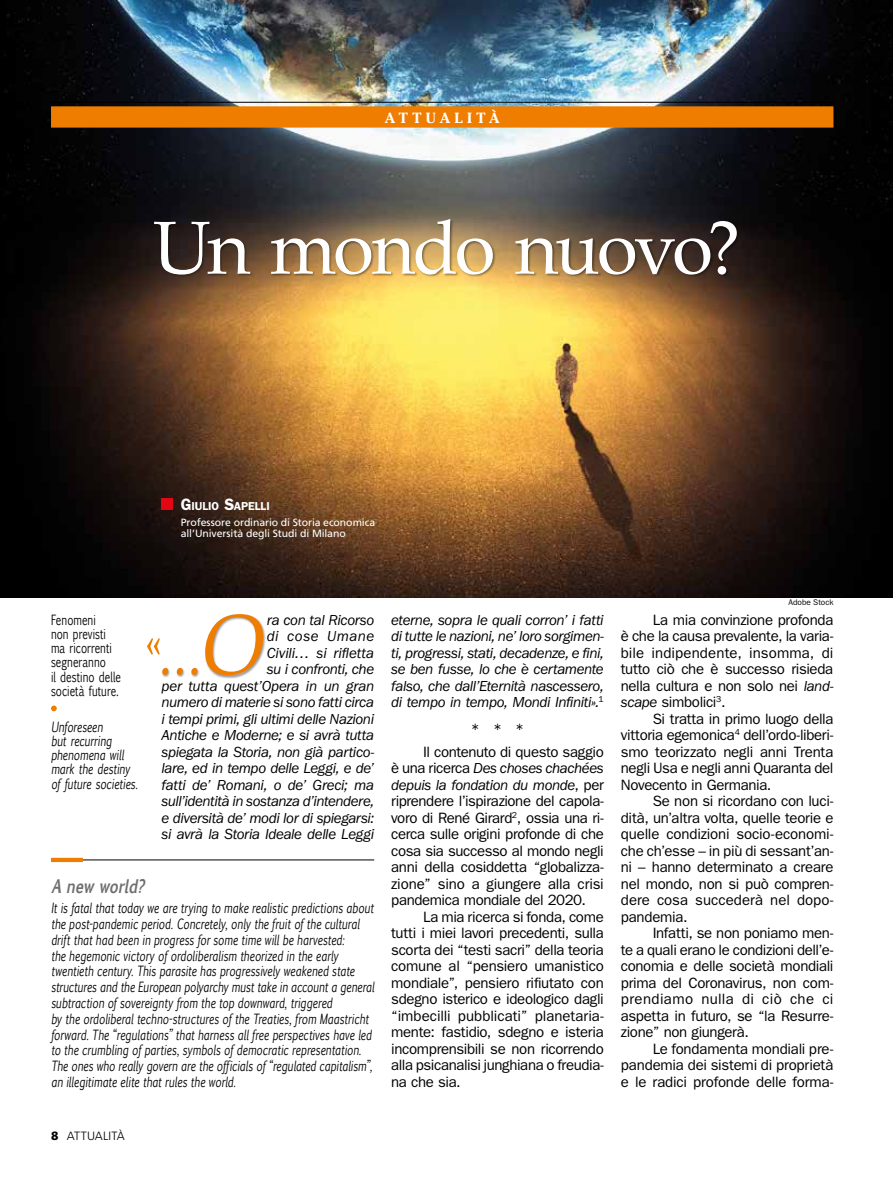
<style>
.page{position:relative;width:893px;height:1191px;background:#fff}
.page>*{position:absolute;margin:0;border:0;box-sizing:border-box;transform-origin:0 0}
.t1{font:75px "Book Antiqua";letter-spacing:-.045em;color:#fff}
.t2{font:italic 58.5px "Book Antiqua";color:#ef7d00}
.t3{font:italic 700 18px "Euphemia UCAS";color:#706f6f;scale:.8 1}
.t4{font:15px/16.5px "ITC Franklin Gothic Std";letter-spacing:-.02em;color:#000;text-align:justify}
.t5{font:italic 15px/16.5px "ITC Franklin Gothic Std";letter-spacing:-.025em;color:#000;text-align:justify}
.t6{font:700 14.7px "Cheltenham Std";letter-spacing:.295em;color:#fff}
.t7{font:italic 13.5px/15.8px "Euphemia UCAS";letter-spacing:.005em;color:#000;scale:.75 1}
.t8{font:13.5px/14.2px "Euphemia UCAS";color:#000;scale:.75 1}
.t9{font:300 12px "Frutiger LT Std";letter-spacing:.015em;color:#000}
.t10{font:600 11.55px "ITC Franklin Gothic Std";letter-spacing:-.01em;color:#fff}
.t11{font:10.5px/11.2px "Frutiger LT Std";letter-spacing:-.01em;color:#fff}
.t12{font:8.25px "ITC Franklin Gothic Std";color:#000}
.s1{font-size:16.5px}
.s2{font-size:85.5px}
.s3{font-weight:900}
.s4{font-style:italic}
</style>
<div class="page">
<img style="left:0;top:0;width:893px;height:597px">
<div style="left:153px;top:219px;width:587px;height:58px;background:#000;opacity:.4"></div>
<div style="left:162px;top:499px;width:11px;height:11px;background:#e30613"></div>
<hr style="left:63px;top:859px;width:311px;height:1px;background:#000">
<div style="left:51px;top:857px;width:32px;height:5px;background:#ef7d00"></div>
<div style="left:162px;top:614px;width:104px;height:65px;background:#000;opacity:.4"></div>
<svg style="left:147px;top:638px;width:13px;height:16px"></svg>
<svg style="left:51px;top:705px;width:6px;height:6px"></svg>
<div style="left:51px;top:106px;width:782px;height:22px;background:#ef7d00"></div>
<hr style="left:51px;top:102px;width:782px;height:1px;background:#000">
<p class="t6" style="left:385px;top:109px;width:116px">ATTUALITÀ</p>
<h1 class="t1" style="left:153px;top:202px;width:589px">Un mondo nuovo?</h1>
<p class="t10" style="left:181px;top:499px;width:91px"><span class="s1">G</span>IULIO <span class="s1">S</span>APELLI</p>
<p class="t11" style="left:181px;top:516px;width:196px">Professore ordinario di Storia economica all’Università degli Studi di Milano</p>
<p class="t8" style="left:51px;top:612px;width:95px">Fenomeni<br>non previsti ma ricorrenti segneranno<br>il destino delle società future.</p>
<p class="t7" style="left:51px;top:719px;width:117px;line-height:14.2px">Unforeseen<br>but recurring phenomena will mark the destiny of future societies.</p>
<h2 class="t2" style="left:159px;top:620px;width:109px">...<span class="s2">O</span></h2>
<p class="t5" style="left:162px;top:611px;width:214px;text-align:right">ra con tal Ricorso<br>di cose Umane<br>Civili… si rifletta<br>su i confronti, che<br>per tutta quest’Opera in un gran numero di materie si sono fatti circa i tempi primi, gli ultimi delle Nazioni<br>Antiche e Moderne; e si avrà tutta spiegata la Storia, non già partico&shy;lare, ed in tempo delle Leggi, e de’ fatti de’ Romani, o de’ Greci; ma sull’identità in sostanza d’intendere, e diversità de’ modi lor di spiegarsi: si avrà la Storia Ideale delle Leggi</p>
<p class="t3" style="left:51px;top:873px;width:124px">A new world?</p>
<p class="t7" style="left:51px;top:900px;width:432px">It is fatal that today we are trying to make realistic predictions about the post-pandemic period. Concretely, only the fruit of the cultural drift that had been in progress for some time will be harvested:<br>the hegemonic victory of ordoliberalism theorized in the early twentieth century. This parasite has progressively weakened state structures and the European polyarchy must take in account a general subtraction of sovereignty from the top downward, triggered<br>by the ordoliberal techno-structures of the Treaties, from Maastricht forward. The “regulations” that harness all free perspectives have led to the crumbling of parties, symbols of democratic representation.<br>The ones who really govern are the officials of “regulated capitalism”, an illegitimate elite that rules the world.</p>
<p class="t9" style="left:51px;top:1129px;width:75px"><span class="s3">8</span> ATTUALITÀ</p>
<p class="t5" style="left:391px;top:611px;width:214px">eterne, sopra le quali corron’ i fatti di tutte le nazioni, ne’ loro sorgimen&shy;ti, progressi, stati, decadenze, e fini, se ben fusse, lo che è certamente falso, che dall’Eternità nascessero, di tempo in tempo, Mondi Infiniti».<sup>1</sup></p>
<p class="t4" style="left:391px;top:743px;width:214px;text-indent:32px">Il contenuto di questo saggio è una ricerca <span class="s4">Des choses chachées depuis la fondation du monde</span>, per riprendere l’ispirazione del capola&shy;voro di René Girard<sup>2</sup>, ossia una ri&shy;cerca sulle origini profonde di che cosa sia successo al mondo negli anni della cosiddetta “globalizza&shy;zione” sino a giungere alla crisi pandemica mondiale del 2020.</p>
<p class="t4" style="left:391px;top:908px;width:214px;text-indent:32px">La mia ricerca si fonda, come tutti i miei lavori precedenti, sulla scorta dei “testi sacri” della teoria comune al “pensiero umanistico mondiale”, pensiero rifiutato con sdegno isterico e ideologico dagli “imbecilli pubblicati” planetaria&shy;mente: fastidio, sdegno e isteria incomprensibili se non ricorrendo alla psicanalisi junghiana o freudia&shy;na che sia.</p>
<p class="t4" style="left:471px;top:720px;width:55px">* * *</p>
<p class="t12" style="left:788px;top:597px;width:46px">Adobe Stock</p>
<p class="t4" style="left:621px;top:611px;width:214px;text-indent:32px">La mia convinzione profonda è che la causa prevalente, la varia&shy;bile indipendente, insomma, di tutto ciò che è successo risieda nella cultura e non solo nei <span class="s4">land&shy;scape</span> simbolici<sup>3</sup>.</p>
<p class="t4" style="left:621px;top:710px;width:214px;text-indent:32px">Si tratta in primo luogo della vittoria egemonica<sup>4</sup> dell’ordo-liberi&shy;smo teorizzato negli anni Trenta negli Usa e negli anni Quaranta del Novecento in Germania.</p>
<p class="t4" style="left:621px;top:793px;width:214px;text-indent:32px">Se non si ricordano con luci&shy;dità, un’altra volta, quelle teorie e quelle condizioni socio-economi&shy;che ch’esse – in più di sessant’an&shy;ni – hanno determinato a creare nel mondo, non si può compren&shy;dere cosa succederà nel dopo&shy;pandemia.</p>
<p class="t4" style="left:621px;top:925px;width:214px;text-indent:32px">Infatti, se non poniamo men&shy;te a quali erano le condizioni dell’e&shy;conomia e delle società mondiali prima del Coronavirus, non com&shy;prendiamo nulla di ciò che ci aspetta in futuro, se “la Resurre&shy;zione” non giungerà.</p>
<p class="t4" style="left:621px;top:1040px;width:214px;text-indent:32px">Le fondamenta mondiali pre&shy;pandemia dei sistemi di proprietà e le radici profonde delle forma-</p>
</div>
